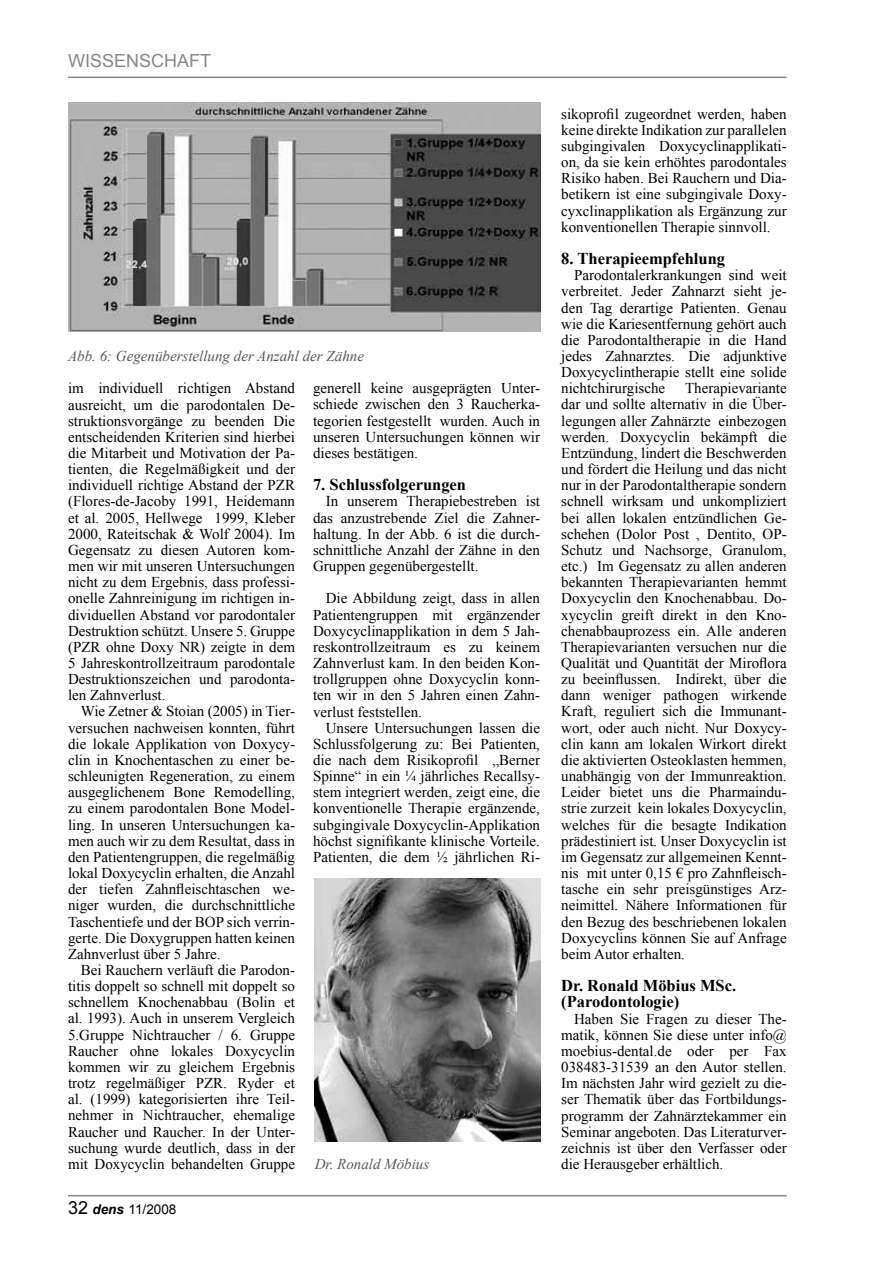
<style>
.page{position:relative;width:893px;height:1263px;background:#fff}
.page>*{position:absolute;margin:0;border:0;box-sizing:border-box;transform-origin:0 0}
.t1{font:18px "Arial";color:#87888a}
.t2{font:700 16.5px/16.2px "Times New Roman";color:#000}
.t3{font:15px/16.2px "Times New Roman";color:#000;text-align:justify}
.t4{font:italic 15px "Times New Roman";color:#58585a}
.t5{font:13.5px "Arial";color:#000}
.s1{font-size:18px}
.s2{font-weight:700;font-style:italic}
</style>
<div class="page">
<hr style="left:68px;top:1195px;width:719px;height:1px;background:#87888a">
<hr style="left:68px;top:77px;width:719px;height:1px;background:#87888a">
<img style="left:68px;top:102px;width:472px;height:229px">
<img style="left:315px;top:878px;width:225px;height:264px">
<p class="t1" style="left:68px;top:49px;width:145px">WISSENSCHAFT</p>
<p class="t3" style="left:561px;top:105px;width:227px">sikoprofil zugeordnet werden, haben keine direkte Indikation zur parallelen subgingivalen Doxycyclinapplikati&shy;on, da sie kein erhöhtes parodontales Risiko haben. Bei Rauchern und Dia&shy;betikern ist eine subgingivale Doxy&shy;cyxclinapplikation als Ergänzung zur konventionellen Therapie sinnvoll.</p>
<p class="t2" style="left:561px;top:250px;width:165px">8. Therapieempfehlung</p>
<p class="t3" style="left:561px;top:267px;width:227px;text-indent:13px">Parodontalerkrankungen sind weit verbreitet. Jeder Zahnarzt sieht je&shy;den Tag derartige Patienten. Genau wie die Kariesentfernung gehört auch die Parodontaltherapie in die Hand jedes Zahnarztes. Die adjunktive Doxycyclintherapie stellt eine solide nichtchirurgische</p>
<p class="t4" style="left:68px;top:346px;width:297px">Abb. 6: Gegenüberstellung der Anzahl der Zähne</p>
<p class="t3" style="left:68px;top:380px;width:228px">im individuell richtigen Abstand ausreicht, um die parodontalen De&shy;struktionsvorgänge zu beenden Die entscheidenden Kriterien sind hierbei die Mitarbeit und Motivation der Pa&shy;tienten, die Regelmäßigkeit und der individuell richtige Abstand der PZR (Flores-de-Jacoby 1991, Heidemann et al. 2005, Hellwege 1999, Kleber 2000, Rateitschak &amp; Wolf 2004). Im Gegensatz zu diesen Autoren kom&shy;men wir mit unseren Untersuchungen nicht zu dem Ergebnis, dass professi&shy;onelle Zahnreinigung im richtigen in&shy;dividuellen Abstand vor parodontaler Destruktion schützt. Unsere 5. Gruppe (PZR ohne Doxy NR) zeigte in dem 5 Jahreskontrollzeitraum parodontale Destruktionszeichen und parodonta&shy;len Zahnverlust.</p>
<p class="t3" style="left:68px;top:703px;width:229px;text-indent:13px">Wie Zetner &amp; Stoian (2005) in Tier&shy;versuchen nachweisen konnten, führt die lokale Applikation von Doxycy&shy;clin in Knochentaschen zu einer be&shy;schleunigten Regeneration, zu einem ausgeglichenem Bone Remodelling, zu einem parodontalen Bone Model&shy;ling. In unseren Untersuchungen ka&shy;men auch wir zu dem Resultat, dass in den Patientengruppen, die regelmäßig lokal Doxycyclin erhalten, die Anzahl der tiefen Zahnfleischtaschen we&shy;niger wurden, die durchschnittliche Taschentiefe und der BOP sich verrin&shy;gerte. Die Doxygruppen hatten keinen Zahnverlust über 5 Jahre.</p>
<p class="t3" style="left:68px;top:962px;width:229px;text-indent:13px">Bei Rauchern verläuft die Parodon&shy;titis doppelt so schnell mit doppelt so schnellem Knochenabbau (Bolin et al. 1993). Auch in unserem Vergleich 5.Gruppe Nichtraucher / 6. Gruppe Raucher ohne lokales Doxycyclin kommen wir zu gleichem Ergebnis trotz regelmäßiger PZR. Ryder et al. (1999) kategorisierten ihre Teil&shy;nehmer in Nichtraucher, ehemalige Raucher und Raucher. In der Unter&shy;suchung wurde deutlich, dass in der mit Doxycyclin behandelten Gruppe</p>
<p class="t3" style="left:313px;top:380px;width:228px">generell keine ausgeprägten Unter&shy;schiede zwischen den 3 Raucherka&shy;tegorien festgestellt wurden. Auch in unseren Untersuchungen können wir dieses bestätigen.</p>
<p class="t2" style="left:313px;top:476px;width:155px">7. Schlussfolgerungen</p>
<p class="t3" style="left:313px;top:493px;width:228px;text-indent:13px">In unserem Therapiebestreben ist das anzustrebende Ziel die Zahner&shy;haltung. In der Abb. 6 ist die durch&shy;schnittliche Anzahl der Zähne in den Gruppen gegenübergestellt.</p>
<p class="t3" style="left:313px;top:590px;width:229px;text-indent:13px">Die Abbildung zeigt, dass in allen Patientengruppen mit ergänzender Doxycyclinapplikation in dem 5 Jah&shy;reskontrollzeitraum es zu keinem Zahnverlust kam. In den beiden Kon&shy;trollgruppen ohne Doxycyclin konn&shy;ten wir in den 5 Jahren einen Zahn&shy;verlust feststellen.</p>
<p class="t3" style="left:313px;top:719px;width:229px;text-indent:13px">Unsere Untersuchungen lassen die Schlussfolgerung zu: Bei Patienten, die nach dem Risikoprofil „Berner Spinne“ in ein ¼ jährliches Recallsy&shy;stem integriert werden, zeigt eine, die konventionelle Therapie ergänzende, subgingivale Doxycyclin-Applikation höchst signifikante klinische Vorteile.<br>Patienten, die dem ½ jährlichen Ri-</p>
<p class="t3" style="left:561px;top:380px;width:227px;text-indent:124px">Therapievariante dar und sollte alternativ in die Über&shy;legungen aller Zahnärzte einbezogen werden. Doxycyclin bekämpft die Entzündung, lindert die Beschwerden und fördert die Heilung und das nicht nur in der Parodontaltherapie sondern schnell wirksam und unkompliziert bei allen lokalen entzündlichen Ge&shy;schehen (Dolor Post , Dentito, OP-Schutz und Nachsorge, Granulom, etc.) Im Gegensatz zu allen anderen bekannten Therapievarianten hemmt Doxycyclin den Knochenabbau. Do&shy;xycyclin greift direkt in den Kno&shy;chenabbauprozess ein. Alle anderen Therapievarianten versuchen nur die Qualität und Quantität der Miroflora zu beeinflussen. Indirekt, über die dann weniger pathogen wirkende Kraft, reguliert sich die Immunant&shy;wort, oder auch nicht. Nur Doxycy&shy;clin kann am lokalen Wirkort direkt die aktivierten Osteoklasten hemmen, unabhängig von der Immunreaktion.<br>Leider bietet uns die Pharmaindu&shy;strie zurzeit kein lokales Doxycyclin, welches für die besagte Indikation prädestiniert ist. Unser Doxycyclin ist im Gegensatz zur allgemeinen Kennt&shy;nis mit unter 0,15 € pro Zahnfleisch&shy;tasche ein sehr preisgünstiges Arz&shy;neimittel. Nähere Informationen für den Bezug des beschriebenen lokalen Doxycyclins können Sie auf Anfrage beim Autor erhalten.</p>
<p class="t2" style="left:561px;top:977px;width:176px">Dr. Ronald Möbius MSc. (Parodontologie)</p>
<p class="t3" style="left:561px;top:1010px;width:227px;text-indent:13px">Haben Sie Fragen zu dieser The&shy;matik, können Sie diese unter info@ moebius-dental.de oder per Fax 038483-31539 an den Autor stellen.<br>Im nächsten Jahr wird gezielt zu die&shy;ser Thematik über das Fortbildungs&shy;programm der Zahnärztekammer ein Seminar angeboten. Das Literaturver&shy;zeichnis ist über den Verfasser oder</p>
<p class="t4" style="left:315px;top:1154px;width:116px">Dr. Ronald Möbius</p>
<p class="t3" style="left:561px;top:1155px;width:164px">die Herausgeber erhältlich.</p>
<p class="t5" style="left:68px;top:1201px;width:110px"><span class="s1">32</span> <span class="s2">dens</span> 11/2008</p>
</div>
